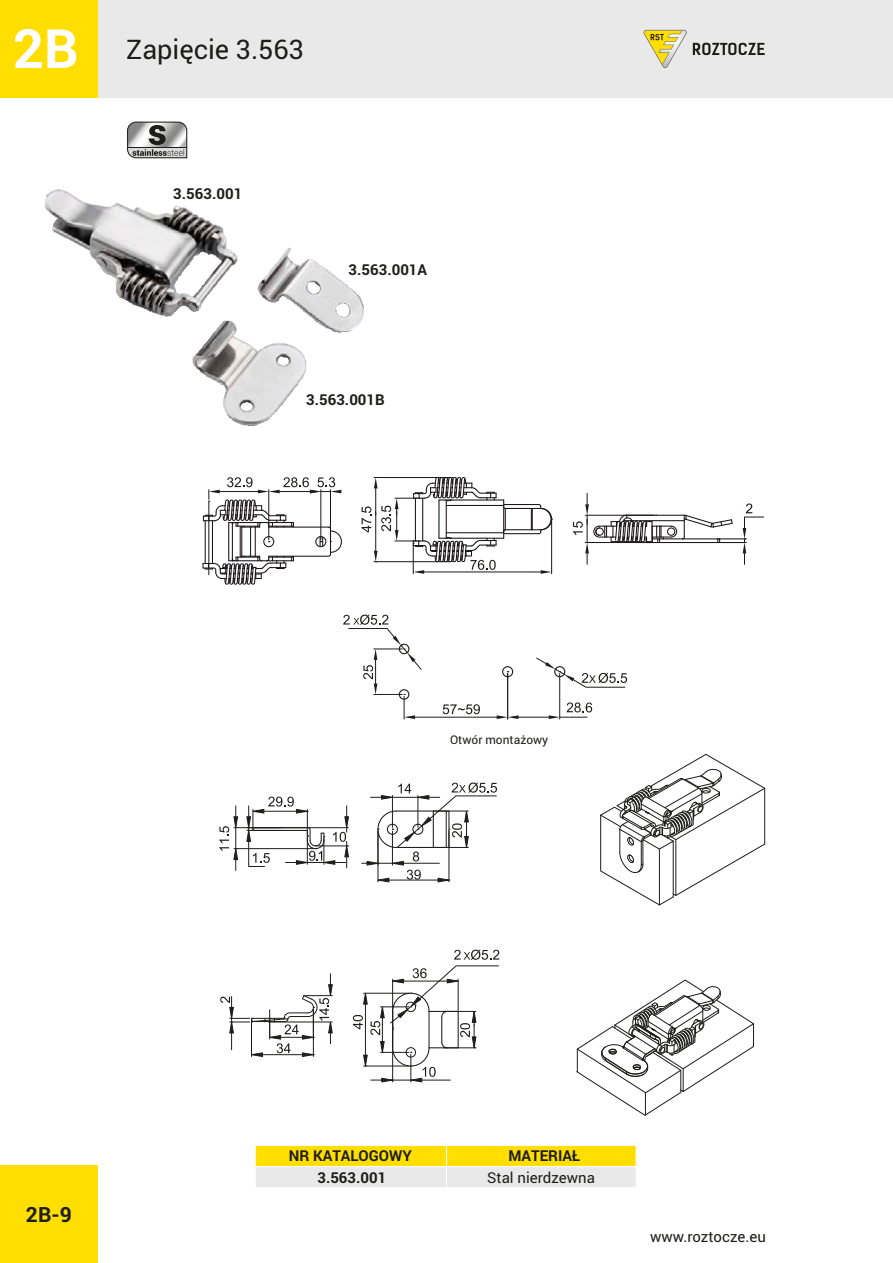
<style>
.page{position:relative;width:893px;height:1263px;background:#fff}
.page>*{position:absolute;margin:0;border:0;box-sizing:border-box;transform-origin:0 0}
.t1{font:700 54px "Roboto";color:#fff}
.t2{font:27px "Roboto";color:#1d1d1b}
.t3{font:700 21px "Roboto";color:#1d1d1b}
.t4{font:700 15px "Roboto";color:#1d1d1b}
.t5{font:15px "Roboto";color:#1d1d1b}
.t6{font:12px "Roboto";color:#1d1d1b}
</style>
<div class="page">
<div style="left:0;top:1165px;width:98px;height:98px;background:#ffde00"></div>
<div style="left:0;top:0;width:893px;height:98px;background:#e9e9e9"></div>
<svg style="left:643px;top:30px;width:44px;height:38px"></svg>
<svg style="left:693px;top:43px;width:72px;height:12px"></svg>
<div style="left:0;top:0;width:98px;height:98px;background:#ffde00"></div>
<img style="left:46px;top:189px;width:317px;height:236px">
<div style="left:446px;top:1145px;width:191px;height:22px;background:#ffde00;border:1px solid #fff"></div>
<div style="left:255px;top:1145px;width:192px;height:22px;background:#ffde00;border:1px solid #fff"></div>
<div style="left:255px;top:1166px;width:192px;height:22px;background:#e9e9e9;border:1px solid #fff"></div>
<div style="left:446px;top:1166px;width:191px;height:22px;background:#e9e9e9;border:1px solid #fff"></div>
<svg style="left:220px;top:974px;width:113px;height:83px"></svg>
<svg style="left:202px;top:477px;width:139px;height:108px"></svg>
<svg style="left:361px;top:477px;width:192px;height:97px"></svg>
<svg style="left:573px;top:493px;width:191px;height:71px"></svg>
<svg style="left:502px;top:666px;width:11px;height:11px"></svg>
<hr style="left:559px;top:673px;width:1px;height:46px;background:#1d1d1b">
<hr style="left:519px;top:717px;width:30px;height:1px;background:#1d1d1b">
<svg style="left:549px;top:702px;width:43px;height:17px"></svg>
<hr style="left:507px;top:673px;width:1px;height:46px;background:#1d1d1b">
<hr style="left:415px;top:717px;width:82px;height:1px;background:#1d1d1b">
<svg style="left:497px;top:715px;width:22px;height:4px"></svg>
<svg style="left:443px;top:704px;width:37px;height:10px"></svg>
<hr style="left:234px;top:827px;width:45px;height:1px;background:#1d1d1b">
<hr style="left:234px;top:848px;width:80px;height:1px;background:#1d1d1b">
<svg style="left:219px;top:806px;width:19px;height:64px"></svg>
<svg style="left:246px;top:797px;width:103px;height:71px"></svg>
<svg style="left:362px;top:782px;width:135px;height:101px"></svg>
<svg style="left:353px;top:949px;width:146px;height:134px"></svg>
<svg style="left:343px;top:614px;width:79px;height:105px"></svg>
<svg style="left:536px;top:657px;width:91px;height:31px"></svg>
<svg style="left:127px;top:121px;width:61px;height:38px;background:#9f9f9e"></svg>
<svg style="left:600px;top:754px;width:166px;height:152px"></svg>
<svg style="left:576px;top:979px;width:178px;height:137px"></svg>
<hr style="left:392px;top:1011px;width:1px;height:35px;background:#1d1d1b">
<h1 class="t1" style="left:13px;top:11px;width:67px">2B</h1>
<h2 class="t2" style="left:126px;top:31px;width:179px">Zapięcie 3.563</h2>
<p class="t4" style="left:173px;top:184px;width:70px">3.563.001</p>
<p class="t4" style="left:349px;top:259px;width:80px">3.563.001A</p>
<p class="t4" style="left:306px;top:389px;width:80px">3.563.001B</p>
<p class="t6" style="left:450px;top:731px;width:100px">Otwór montażowy</p>
<h3 class="t3" style="left:26px;top:1199px;width:47px">2B-9</h3>
<p class="t4" style="left:289px;top:1145px;width:125px">NR KATALOGOWY</p>
<p class="t4" style="left:508px;top:1145px;width:73px">MATERIAŁ</p>
<p class="t5" style="left:487px;top:1167px;width:109px">Stal nierdzewna</p>
<p class="t4" style="left:317px;top:1167px;width:70px">3.563.001</p>
<p class="t5" style="left:650px;top:1226px;width:117px">www.roztocze.eu</p>
</div>
